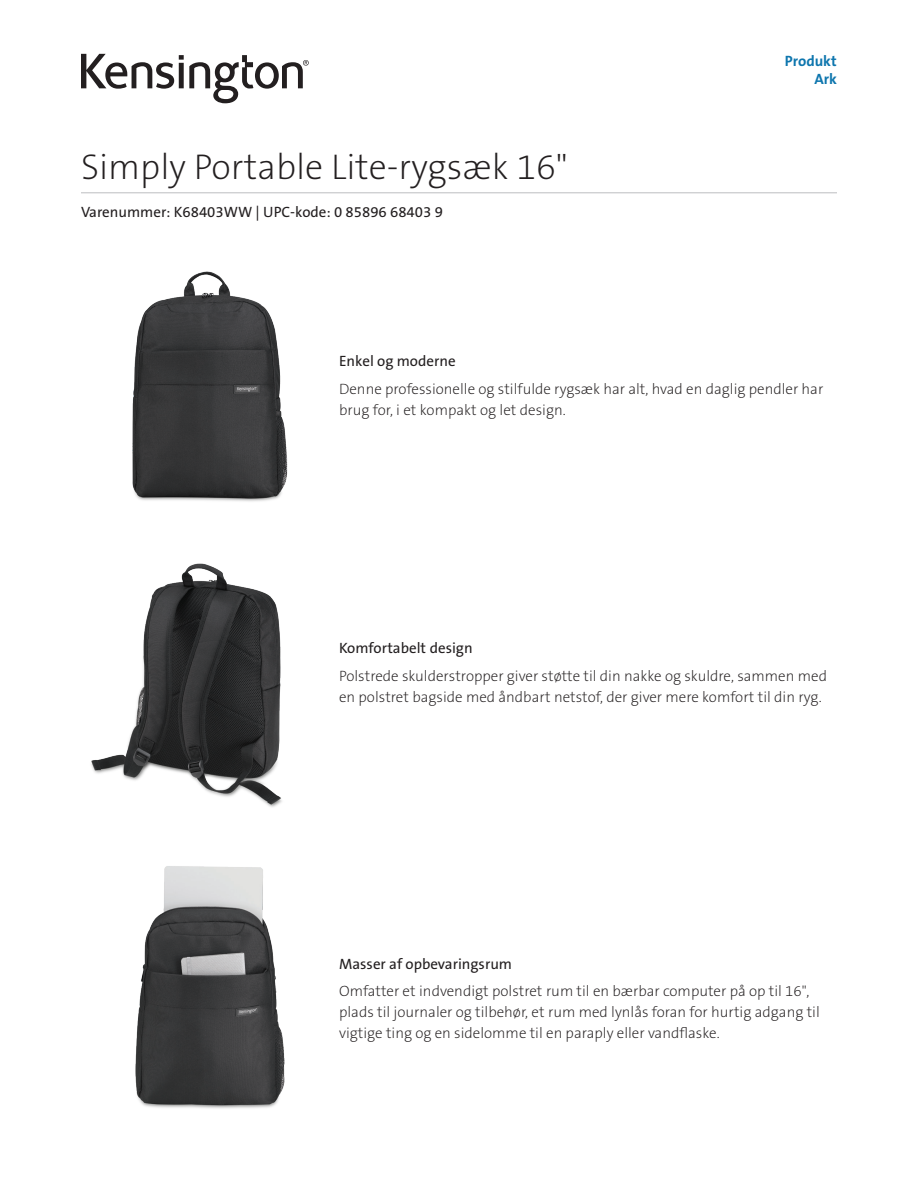
<style>
.page{position:relative;width:918px;height:1188px;background:#fff}
.page>*{position:absolute;margin:0;border:0;box-sizing:border-box;transform-origin:0 0}
.Product_Name{font:36px "The Sans KENSINGTON2 XL";color:#231f20}
.t1{font:15px/21px "The Sans KENSINGTON2 XL";color:#231f20}
.Part_No__UPC{font:15px "The Sans KENSINGTON5 Rg";color:#231f20}
.Filetype_Header_Blue{font:15px "The Sans KENSINGTON7 Bd";color:#0e76ae}
</style>
<div class="page">
<hr style="left:81px;top:192px;width:756px;height:1px;background:#bcbdc0">
<svg style="left:81px;top:54px;width:228px;height:49px"></svg>
<img style="left:132px;top:271px;width:156px;height:231px">
<img style="left:135px;top:866px;width:150px;height:243px">
<img style="left:91px;top:563px;width:191px;height:244px">
<h1 class="Product_Name" style="left:81px;top:147px;width:488px">Simply Portable Lite-rygsæk 16"</h1>
<h2 class="Part_No__UPC" style="left:81px;top:204px;width:363px">Varenummer: K68403WW | UPC-kode: 0 85896 68403 9</h2>
<p class="Filetype_Header_Blue" style="left:785px;top:53px;width:53px">Produkt</p>
<p class="Filetype_Header_Blue" style="left:814px;top:71px;width:24px">Ark</p>
<p class="Part_No__UPC" style="left:339px;top:353px;width:118px">Enkel og moderne</p>
<p class="t1" style="left:339px;top:379px;width:486px">Denne professionelle og stilfulde rygsæk har alt, hvad en daglig pendler har brug for, i et kompakt og let design.</p>
<p class="Part_No__UPC" style="left:339px;top:640px;width:135px">Komfortabelt design</p>
<p class="t1" style="left:339px;top:666px;width:489px">Polstrede skulderstropper giver støtte til din nakke og skuldre, sammen med en polstret bagside med åndbart netstof, der giver mere komfort til din ryg.</p>
<p class="Part_No__UPC" style="left:339px;top:956px;width:175px">Masser af opbevaringsrum</p>
<p class="t1" style="left:339px;top:981px;width:482px">Omfatter et indvendigt polstret rum til en bærbar computer på op til 16", plads til journaler og tilbehør, et rum med lynlås foran for hurtig adgang til vigtige ting og en sidelomme til en paraply eller vandflaske.</p>
</div>
